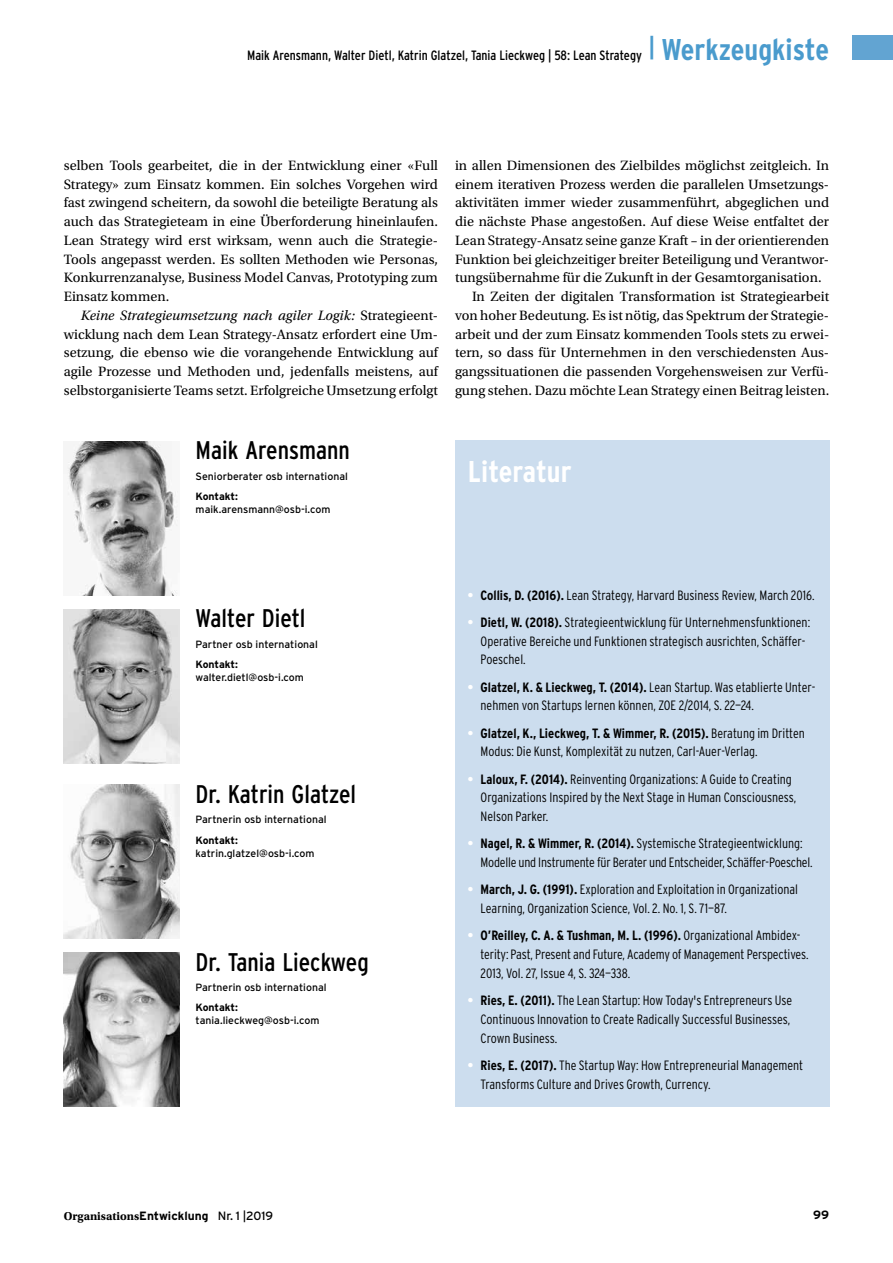
<style>
.page{position:relative;width:893px;height:1263px;background:#fff}
.page>*{position:absolute;margin:0;border:0;box-sizing:border-box;transform-origin:0 0}
.t1{font:700 condensed 30px "Interstate";color:#fff}
.t2{font:condensed 25.5px "Interstate";color:#000}
.t3{font:14.25px/18.8px "Utopia Std";color:#000;text-align:justify}
.t4{font:300 condensed 13.5px/18.8px "Interstate";color:#000}
.t5{font:condensed 13.5px "Interstate";color:#000}
.t6{font:700 12px "Utopia Std";color:#000}
.t7{font:700 12px "Interstate";color:#000}
.t8{font:10.5px "Interstate";color:#000}
.t9{font:700 10.5px "Interstate";letter-spacing:-.01em;color:#000}
.s1{font-weight:700;font-size:30px;color:#4a9bcd}
.s2{font-style:italic}
.s3{font-weight:700;color:#fff}
.s4{font-weight:700}
.s5{font-family:"Interstate"}
.s6{font-family:"Interstate";font-weight:400}
</style>
<div class="page">
<div style="left:852px;top:36px;width:41px;height:24px;background:#62a4d2"></div>
<img style="left:64px;top:784px;width:116px;height:154px">
<img style="left:64px;top:952px;width:116px;height:154px">
<img style="left:67px;top:441px;width:111px;height:154px">
<img style="left:64px;top:610px;width:116px;height:153px">
<div style="left:455px;top:441px;width:374px;height:666px;background:#cde"></div>
<p class="t5" style="left:247px;top:47px;width:584px">Maik Arensmann, Walter Dietl, Katrin Glatzel, Tania Lieckweg | 58: Lean Strategy <sup>|</sup> <span class="s1">Werkzeugkiste</span></p>
<p class="t3" style="left:64px;top:156px;width:376px">selben Tools gearbeitet, die in der Entwicklung einer «Full Strategy» zum Einsatz kommen. Ein solches Vorgehen wird fast zwingend scheitern, da sowohl die beteiligte Beratung als auch das Strategieteam in eine Überforderung hineinlaufen.<br>Lean Strategy wird erst wirksam, wenn auch die Strategie-Tools angepasst werden. Es sollten Methoden wie Personas, Konkurrenzanalyse, Business Model Canvas, Prototyping zum Einsatz kommen.</p>
<p class="t3" style="left:64px;top:306px;width:376px;text-indent:17px"><span class="s2">Keine Strategieumsetzung nach agiler Logik:</span> Strategieent&shy;wicklung nach dem Lean Strategy-Ansatz erfordert eine Um&shy;setzung, die ebenso wie die vorangehende Entwicklung auf agile Prozesse und Methoden und, jedenfalls meistens, auf selbstorganisierte Teams setzt. Erfolgreiche Umsetzung erfolgt</p>
<p class="t3" style="left:455px;top:156px;width:376px">in allen Dimensionen des Zielbildes möglichst zeitgleich. In</p>
<p class="t3" style="left:455px;top:175px;width:376px">einem iterativen Prozess werden die parallelen Umsetzungs-</p>
<p class="t3" style="left:455px;top:194px;width:376px">aktivitäten immer wieder zusammenführt, abgeglichen und</p>
<p class="t3" style="left:455px;top:212px;width:376px">die nächste Phase angestoßen. Auf diese Weise entfaltet der</p>
<p class="t3" style="left:455px;top:231px;width:376px">Lean Strategy-Ansatz seine ganze Kraft – in der orientierenden</p>
<p class="t3" style="left:455px;top:250px;width:376px">Funktion bei gleichzeitiger breiter Beteiligung und Verantwor-</p>
<p class="t3" style="left:455px;top:269px;width:368px">tungsübernahme für die Zukunft in der Gesamtorganisation.</p>
<p class="t3" style="left:472px;top:287px;width:359px">In Zeiten der digitalen Transformation ist Strategiearbeit</p>
<p class="t3" style="left:455px;top:306px;width:376px">von hoher Bedeutung. Es ist nötig, das Spektrum der Strategie-</p>
<p class="t3" style="left:455px;top:325px;width:376px">arbeit und der zum Einsatz kommenden Tools stets zu erwei-</p>
<p class="t3" style="left:455px;top:344px;width:376px">tern, so dass für Unternehmen in den verschiedensten Aus-</p>
<p class="t3" style="left:455px;top:362px;width:376px">gangssituationen die passenden Vorgehensweisen zur Verfü-</p>
<p class="t3" style="left:455px;top:381px;width:376px">gung stehen. Dazu möchte Lean Strategy einen Beitrag leisten.</p>
<h2 class="t2" style="left:196px;top:436px;width:156px">Maik Arensmann</h2>
<p class="t8" style="left:196px;top:470px;width:154px">Seniorberater osb international</p>
<p class="t9" style="left:196px;top:490px;width:44px">Kontakt:</p>
<p class="t8" style="left:196px;top:503px;width:136px">maik.arensmann@osb-i.com</p>
<h1 class="t1" style="left:468px;top:454px;width:105px">Literatur</h1>
<h2 class="t2" style="left:196px;top:604px;width:111px">Walter Dietl</h2>
<p class="t8" style="left:196px;top:638px;width:124px">Partner osb international</p>
<p class="t9" style="left:196px;top:659px;width:44px">Kontakt:</p>
<p class="t8" style="left:196px;top:671px;width:110px">walter.dietl@osb-i.com</p>
<h2 class="t2" style="left:196px;top:780px;width:162px">Dr. Katrin Glatzel</h2>
<p class="t8" style="left:196px;top:814px;width:132px">Partnerin osb international</p>
<p class="t9" style="left:196px;top:834px;width:44px">Kontakt:</p>
<p class="t8" style="left:196px;top:847px;width:120px">katrin.glatzel@osb-i.com</p>
<h2 class="t2" style="left:196px;top:947px;width:175px">Dr. Tania Lieckweg</h2>
<p class="t8" style="left:196px;top:981px;width:132px">Partnerin osb international</p>
<p class="t9" style="left:196px;top:1002px;width:44px">Kontakt:</p>
<p class="t8" style="left:196px;top:1014px;width:125px">tania.lieckweg@osb-i.com</p>
<p class="t4" style="left:468px;top:585px;width:348px"><span class="s3">•</span> <span class="s4">Collis, D. (2016).</span> Lean Strategy, Harvard Business Review, March 2016.</p>
<p class="t4" style="left:481px;top:612px;width:331px;text-indent:-13px"><span class="s3">•</span> <span class="s4">Dietl, W. (2018).</span> Strategieentwicklung für Unternehmensfunktionen:<br>Operative Bereiche und Funktionen strategisch ausrichten, Schäffer-<br>Poeschel.</p>
<p class="t4" style="left:481px;top:677px;width:336px;text-indent:-13px"><span class="s3">•</span> <span class="s4">Glatzel, K. &amp; Lieckweg, T. (2014).</span> Lean Startup. Was etablierte Unter&shy;nehmen von Startups lernen können, ZOE 2/2014, S. 22—24.</p>
<p class="t4" style="left:481px;top:723px;width:326px;text-indent:-13px"><span class="s3">•</span> <span class="s4">Glatzel, K., Lieckweg, T. &amp; Wimmer, R. (2015).</span> Beratung im Dritten<br>Modus: Die Kunst, Komplexität zu nutzen, Carl-Auer-Verlag.</p>
<p class="t4" style="left:481px;top:769px;width:317px;text-indent:-13px"><span class="s3">•</span> <span class="s4">Laloux, F. (2014).</span> Reinventing Organizations: A Guide to Creating<br>Organizations Inspired by the Next Stage in Human Consciousness,<br>Nelson Parker.</p>
<p class="t4" style="left:481px;top:834px;width:333px;text-indent:-13px"><span class="s3">•</span> <span class="s4">Nagel, R. &amp; Wimmer, R. (2014).</span> Systemische Strategieentwicklung:<br>Modelle und Instrumente für Berater und Entscheider, Schäffer-Poeschel.</p>
<p class="t4" style="left:481px;top:880px;width:319px;text-indent:-13px"><span class="s3">•</span> <span class="s4">March, J. G. (1991).</span> Exploration and Exploitation in Organizational<br>Learning, Organization Science, Vol. 2. No. 1, S. 71—87.</p>
<p class="t4" style="left:481px;top:926px;width:329px;text-indent:-13px"><span class="s3">•</span> <span class="s4">O’Reilley, C. A. &amp; Tushman, M. L. (1996).</span> Organizational Ambidex&shy;terity: Past, Present and Future, Academy of Management Perspectives.<br>2013, Vol. 27, Issue 4, S. 324—338.</p>
<p class="t4" style="left:481px;top:991px;width:313px;text-indent:-13px"><span class="s3">•</span> <span class="s4">Ries, E. (2011).</span> The Lean Startup: How Today's Entrepreneurs Use<br>Continuous Innovation to Create Radically Successful Businesses,<br>Crown Business.</p>
<p class="t4" style="left:481px;top:1056px;width:324px;text-indent:-13px"><span class="s3">•</span> <span class="s4">Ries, E. (2017).</span> The Startup Way: How Entrepreneurial Management<br>Transforms Culture and Drives Growth, Currency.</p>
<p class="t6" style="left:64px;top:1209px;width:211px">Organisations<span class="s5">Entwicklung</span> <span class="s6">Nr. 1 |2019</span></p>
<p class="t7" style="left:813px;top:1208px;width:17px">99</p>
</div>
